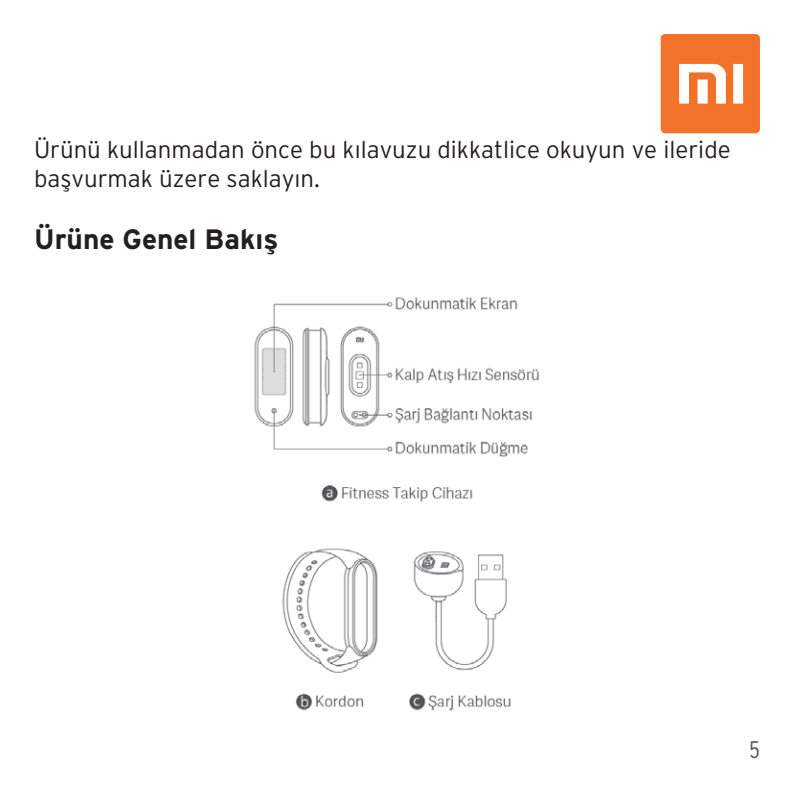
<style>
.page{position:relative;width:794px;height:794px;background:#fff}
.page>*{position:absolute;margin:0;border:0;box-sizing:border-box;transform-origin:0 0}
.t1{font:28px "Interstate Bold TR";color:#231f20}
.t2{font:24px/28.8px "Interstate Light TR";color:#231f20}
.t3{font:24px "Interstate Light Condensed TR";color:#57585a}
</style>
<div class="page">
<svg style="left:660px;top:34px;width:100px;height:99px"></svg>
<img style="left:254px;top:297px;width:285px;height:414px">
<p class="t2" style="left:34px;top:135px;width:698px">Ürünü kullanmadan önce bu kılavuzu dikkatlice okuyun ve ileride başvurmak üzere saklayın.</p>
<p class="t1" style="left:34px;top:224px;width:246px">Ürüne Genel Bakış</p>
<p class="t3" style="left:749px;top:736px;width:12px">5</p>
</div>
